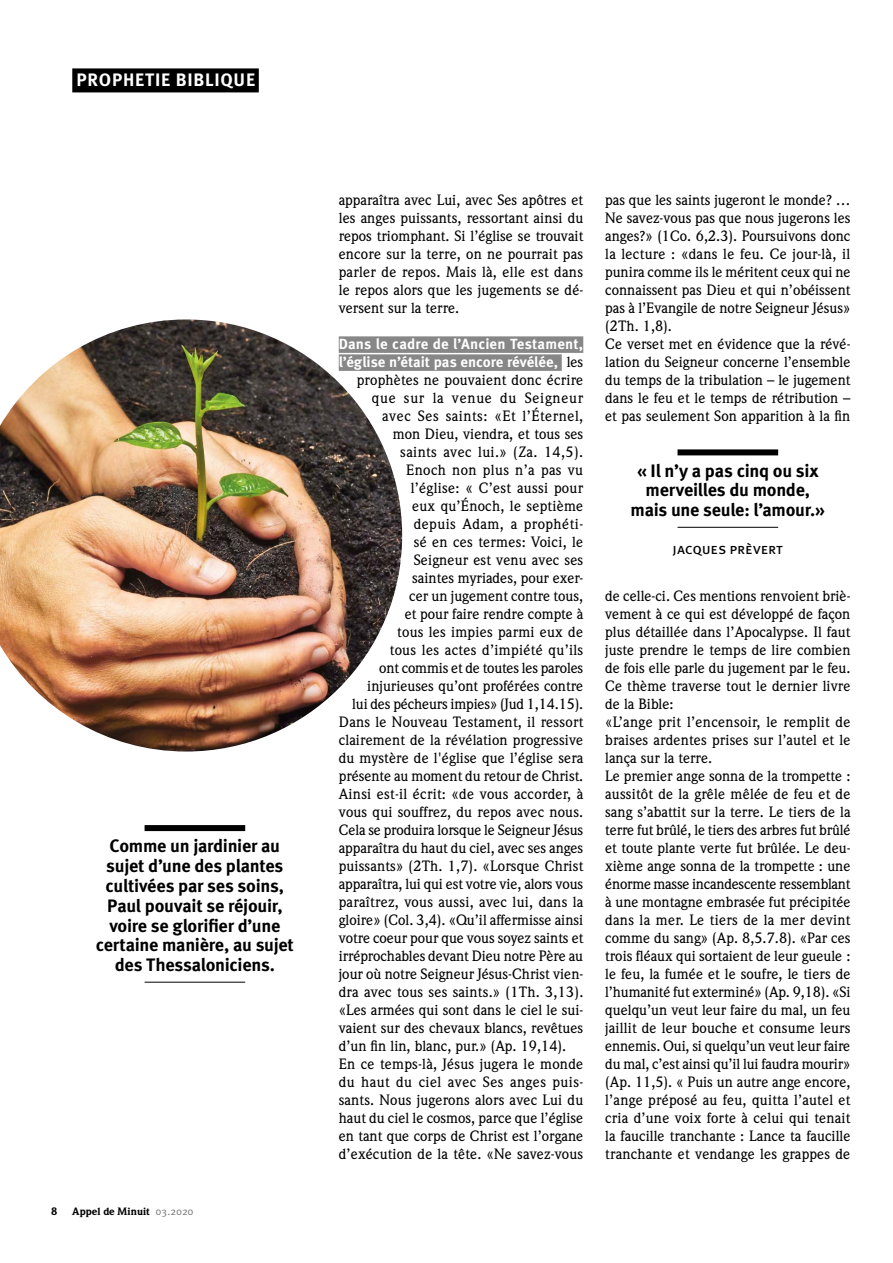
<style>
.page{position:relative;width:893px;height:1263px;background:#fff}
.page>*{position:absolute;margin:0;border:0;box-sizing:border-box;transform-origin:0 0}
.t1{font:700 18px/19.8px "Meta OT";letter-spacing:-.015em;color:#000;text-align:center}
.t2{font:700 18px "Meta OT";letter-spacing:.04em;color:#fff}
.t3{font:15px "Meta OT";letter-spacing:-.005em;color:#000}
.t4{font:500 14.7px/18px "Weidemann";color:#000}
.t5{font:700 14.7px/18px "Meta OT";letter-spacing:.005em;color:#fff}
.t6{font:500 14.7px "Weidemann";letter-spacing:.02em;color:#000}
.t7{font:500 14.7px "Weidemann";letter-spacing:.03em;color:#000}
.t8{font:500 14.7px "Weidemann";letter-spacing:.025em;color:#000}
.t9{font:500 14.7px "Weidemann";letter-spacing:.035em;color:#000}
.t10{font:500 14.7px "Weidemann";letter-spacing:.045em;color:#000}
.t11{font:900 10.5px "Weidemann";letter-spacing:-.005em;color:#000}
.s1{font-family:"Meta OT Norm";font-weight:400;color:#706f6f}
.s2{font-family:"Weidemann";font-weight:500;color:#000}
</style>
<div class="page">
<img style="left:0;top:319px;width:402px;height:432px">
<div style="left:72px;top:68px;width:187px;height:24px;background:#000"></div>
<div style="left:339px;top:336px;width:244px;height:17px;background:#878787"></div>
<div style="left:339px;top:354px;width:223px;height:17px;background:#878787"></div>
<div style="left:145px;top:825px;width:100px;height:6px;background:#000"></div>
<hr style="left:145px;top:982px;width:100px;height:1px;background:#000">
<div style="left:677px;top:449px;width:101px;height:6px;background:#000"></div>
<hr style="left:677px;top:527px;width:101px;height:1px;background:#000">
<p class="t2" style="left:77px;top:68px;width:180px">PROPHETIE BIBLIQUE</p>
<p class="t1" style="left:96px;top:836px;width:200px">Comme un jardinier au sujet d’une des plantes cultivées par ses soins,<br>Paul pouvait se réjouir, voire se glorifier d’une certaine manière, au sujet des Thessaloniciens.</p>
<p class="t11" style="left:51px;top:1204px;width:8px">8</p>
<p class="t11" style="left:72px;top:1204px;width:123px">Appel de Minuit <span class="s1">03.2020</span></p>
<p class="t4" style="left:339px;top:191px;width:246px;text-align:justify">apparaîtra avec Lui, avec Ses apôtres et les anges puissants, ressortant ainsi du repos triomphant. Si l’église se trouvait encore sur la terre, on ne pourrait pas parler de repos. Mais là, elle est dans le repos alors que les jugements se dé&shy;versent sur la terre.</p>
<p class="t5" style="left:339px;top:335px;width:246px">Dans le cadre de l’Ancien Testament, l’église n’était pas encore révélée, <span class="s2">les</span></p>
<p class="t4" style="left:357px;top:371px;width:228px">prophètes ne pouvaient donc écrire</p>
<p class="t10" style="left:372px;top:389px;width:213px">que sur la venue du Seigneur</p>
<p class="t9" style="left:382px;top:407px;width:203px">avec Ses saints: «Et l’Éternel,</p>
<p class="t4" style="left:393px;top:425px;width:192px">mon Dieu, viendra, et tous ses</p>
<p class="t8" style="left:400px;top:443px;width:184px">saints avec lui.» (Za. 14,5).</p>
<p class="t8" style="left:406px;top:461px;width:178px">Enoch non plus n’a pas vu</p>
<p class="t6" style="left:411px;top:479px;width:174px">l’église: « C’est aussi pour</p>
<p class="t4" style="left:412px;top:497px;width:173px">eux qu’Énoch, le septième</p>
<p class="t7" style="left:414px;top:515px;width:171px">depuis Adam, a prophéti-</p>
<p class="t4" style="left:414px;top:533px;width:171px">sé en ces termes: Voici, le</p>
<p class="t4" style="left:414px;top:551px;width:171px">Seigneur est venu avec ses</p>
<p class="t4" style="left:412px;top:569px;width:172px">saintes myriades, pour exer-</p>
<p class="t4" style="left:409px;top:587px;width:175px">cer un jugement contre tous,</p>
<p class="t4" style="left:405px;top:605px;width:180px">et pour faire rendre compte à</p>
<p class="t4" style="left:397px;top:623px;width:187px">tous les impies parmi eux de</p>
<p class="t6" style="left:390px;top:641px;width:195px">tous les actes d’impiété qu’ils</p>
<p class="t4" style="left:379px;top:659px;width:206px">ont commis et de toutes les paroles</p>
<p class="t4" style="left:367px;top:677px;width:218px">injurieuses qu’ont proférées contre</p>
<p class="t4" style="left:352px;top:695px;width:233px">lui des pécheurs impies» (Jud 1,14.15).</p>
<p class="t4" style="left:339px;top:713px;width:246px">Dans le Nouveau Testament, il ressort</p>
<p class="t4" style="left:339px;top:731px;width:246px">clairement de la révélation progressive</p>
<p class="t4" style="left:339px;top:749px;width:246px">du mystère de l'église que l’église sera</p>
<p class="t4" style="left:339px;top:767px;width:246px">présente au moment du retour de Christ.</p>
<p class="t4" style="left:339px;top:785px;width:246px">Ainsi est-il écrit: «de vous accorder, à</p>
<p class="t4" style="left:339px;top:803px;width:246px">vous qui souffrez, du repos avec nous.</p>
<p class="t4" style="left:339px;top:821px;width:246px">Cela se produira lorsque le Seigneur Jésus</p>
<p class="t4" style="left:339px;top:839px;width:246px">apparaîtra du haut du ciel, avec ses anges</p>
<p class="t4" style="left:339px;top:857px;width:246px">puissants» (2Th. 1,7). «Lorsque Christ</p>
<p class="t4" style="left:339px;top:875px;width:246px">apparaîtra, lui qui est votre vie, alors vous</p>
<p class="t4" style="left:339px;top:893px;width:246px">paraîtrez, vous aussi, avec lui, dans la</p>
<p class="t4" style="left:339px;top:911px;width:246px">gloire» (Col. 3,4). «Qu’il affermisse ainsi</p>
<p class="t4" style="left:339px;top:929px;width:246px">votre coeur pour que vous soyez saints et</p>
<p class="t4" style="left:339px;top:947px;width:246px">irréprochables devant Dieu notre Père au</p>
<p class="t4" style="left:339px;top:965px;width:246px">jour où notre Seigneur Jésus-Christ vien-</p>
<p class="t4" style="left:339px;top:983px;width:246px">dra avec tous ses saints.» (1Th. 3,13).</p>
<p class="t4" style="left:339px;top:1001px;width:246px">«Les armées qui sont dans le ciel le sui-</p>
<p class="t4" style="left:339px;top:1019px;width:246px">vaient sur des chevaux blancs, revêtues</p>
<p class="t4" style="left:339px;top:1037px;width:229px">d’un fin lin, blanc, pur.» (Ap. 19,14).</p>
<p class="t4" style="left:339px;top:1055px;width:246px">En ce temps-là, Jésus jugera le monde</p>
<p class="t7" style="left:339px;top:1073px;width:246px">du haut du ciel avec Ses anges puis-</p>
<p class="t4" style="left:339px;top:1091px;width:246px">sants. Nous jugerons alors avec Lui du</p>
<p class="t4" style="left:339px;top:1109px;width:246px">haut du ciel le cosmos, parce que l’église</p>
<p class="t4" style="left:339px;top:1127px;width:246px">en tant que corps de Christ est l’organe</p>
<p class="t4" style="left:339px;top:1145px;width:246px">d’exécution de la tête. «Ne savez-vous</p>
<p class="t4" style="left:605px;top:191px;width:247px">pas que les saints jugeront le monde? … Ne savez-vous pas que nous jugerons les anges?» (1Co. 6,2.3). Poursuivons donc la lecture : «dans le feu. Ce jour-là, il punira comme ils le méritent ceux qui ne connaissent pas Dieu et qui n’obéissent pas à l’Evangile de notre Seigneur Jésus» (2Th. 1,8).<br>Ce verset met en évidence que la révé&shy;lation du Seigneur concerne l’ensemble du temps de la tribulation – le jugement dans le feu et le temps de rétribution – et pas seulement Son apparition à la fin</p>
<p class="t1" style="left:630px;top:461px;width:196px">« Il n’y a pas cinq ou six merveilles du monde, mais une seule: l’amour.»</p>
<p class="t3" style="left:673px;top:540px;width:112px">Jacques Prèvert</p>
<p class="t4" style="left:605px;top:587px;width:247px">de celle-ci. Ces mentions renvoient briè&shy;vement à ce qui est développé de façon plus détaillée dans l’Apocalypse. Il faut juste prendre le temps de lire combien de fois elle parle du jugement par le feu.<br>Ce thème traverse tout le dernier livre de la Bible:<br>«L’ange prit l’encensoir, le remplit de braises ardentes prises sur l’autel et le lança sur la terre.<br>Le premier ange sonna de la trompette : aussitôt de la grêle mêlée de feu et de sang s’abattit sur la terre. Le tiers de la terre fut brûlé, le tiers des arbres fut brûlé et toute plante verte fut brûlée. Le deu&shy;xième ange sonna de la trompette : une énorme masse incandescente ressemblant à une montagne embrasée fut précipitée dans la mer. Le tiers de la mer devint comme du sang» (Ap. 8,5.7.8). «Par ces trois fléaux qui sortaient de leur gueule : le feu, la fumée et le soufre, le tiers de l’humanité fut exterminé» (Ap. 9,18). «Si quelqu’un veut leur faire du mal, un feu jaillit de leur bouche et consume leurs ennemis. Oui, si quelqu’un veut leur faire du mal, c’est ainsi qu’il lui faudra mourir» (Ap. 11,5). « Puis un autre ange encore, l’ange préposé au feu, quitta l’autel et cria d’une voix forte à celui qui tenait la faucille tranchante : Lance ta faucille tranchante et vendange les grappes de</p>
</div>
